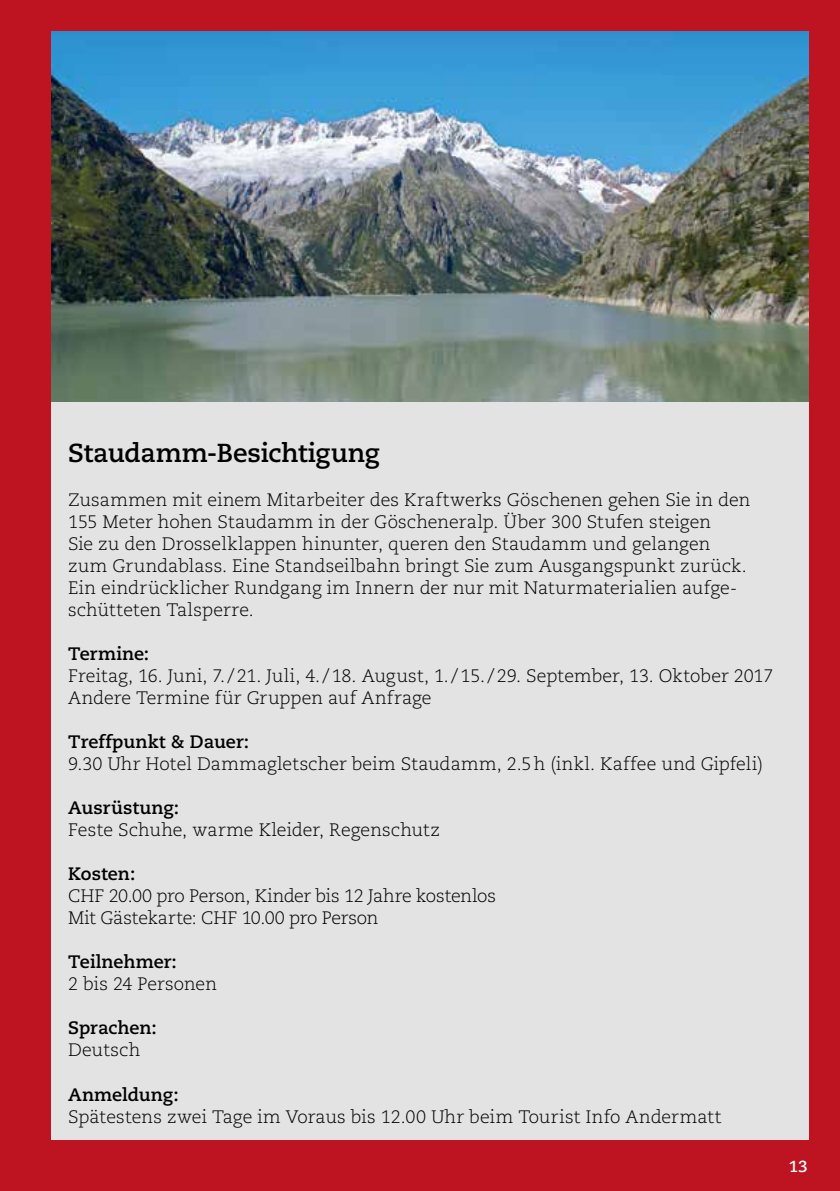
<style>
.page{position:relative;width:840px;height:1191px;background:#fff}
.page>*{position:absolute;margin:0;border:0;box-sizing:border-box;transform-origin:0 0}
.t1{font:700 26px "Caecilia LT Std";letter-spacing:-.01em;color:#000}
.t2{font:300 18px/22px "Caecilia LT Std";letter-spacing:.005em;color:#000}
.t3{font:300 18px/22px "Caecilia LT Std";letter-spacing:-.015em;color:#000}
.t4{font:700 18px "Caecilia LT Std";color:#000}
.t5{font:700 16px "Caecilia LT Std";color:#fff}
</style>
<div class="page">
<div style="left:0;top:0;width:839px;height:1191px;background:#be1421"></div>
<img style="left:51px;top:31px;width:757px;height:372px">
<div style="left:51px;top:403px;width:757px;height:737px;background:#e3e3e3"></div>
<h1 class="t1" style="left:68px;top:438px;width:313px">Staudamm-Besichtigung</h1>
<p class="t2" style="left:68px;top:489px;width:683px">Zusammen mit einem Mitarbeiter des Kraftwerks Göschenen gehen Sie in den 155 Meter hohen Staudamm in der Göscheneralp. Über 300 Stufen steigen<br>Sie zu den Drosselklappen hinunter, queren den Staudamm und gelangen zum Grundablass. Eine Standseilbahn bringt Sie zum Ausgangspunkt zurück.<br>Ein eindrücklicher Rundgang im Innern der nur mit Naturmaterialien aufge&shy;schütteten Talsperre.</p>
<p class="t4" style="left:68px;top:643px;width:83px">Termine:</p>
<p class="t2" style="left:68px;top:665px;width:706px">Freitag, 16. Juni, 7./21. Juli, 4./18. August, 1./15./29. September, 13. Oktober 2017<br>Andere Termine für Gruppen auf Anfrage</p>
<p class="t4" style="left:68px;top:731px;width:182px">Treffpunkt &amp; Dauer:</p>
<p class="t2" style="left:68px;top:753px;width:696px">9.30 Uhr Hotel Dammagletscher beim Staudamm, 2.5h (inkl. Kaffee und Gipfeli)</p>
<p class="t4" style="left:68px;top:797px;width:113px">Ausrüstung:</p>
<p class="t2" style="left:68px;top:819px;width:373px">Feste Schuhe, warme Kleider, Regenschutz</p>
<p class="t4" style="left:68px;top:863px;width:69px">Kosten:</p>
<p class="t3" style="left:68px;top:885px;width:429px">CHF 20.00 pro Person, Kinder bis 12 Jahre kostenlos<br>Mit Gästekarte: CHF 10.00 pro Person</p>
<p class="t4" style="left:68px;top:951px;width:110px">Teilnehmer:</p>
<p class="t2" style="left:68px;top:973px;width:150px">2 bis 24 Personen</p>
<p class="t4" style="left:68px;top:1017px;width:90px">Sprachen:</p>
<p class="t2" style="left:68px;top:1039px;width:74px">Deutsch</p>
<p class="t4" style="left:68px;top:1083px;width:112px">Anmeldung:</p>
<p class="t2" style="left:68px;top:1105px;width:654px">Spätestens zwei Tage im Voraus bis 12.00 Uhr beim Tourist Info Andermatt</p>
<p class="t5" style="left:788px;top:1156px;width:20px">13</p>
</div>
